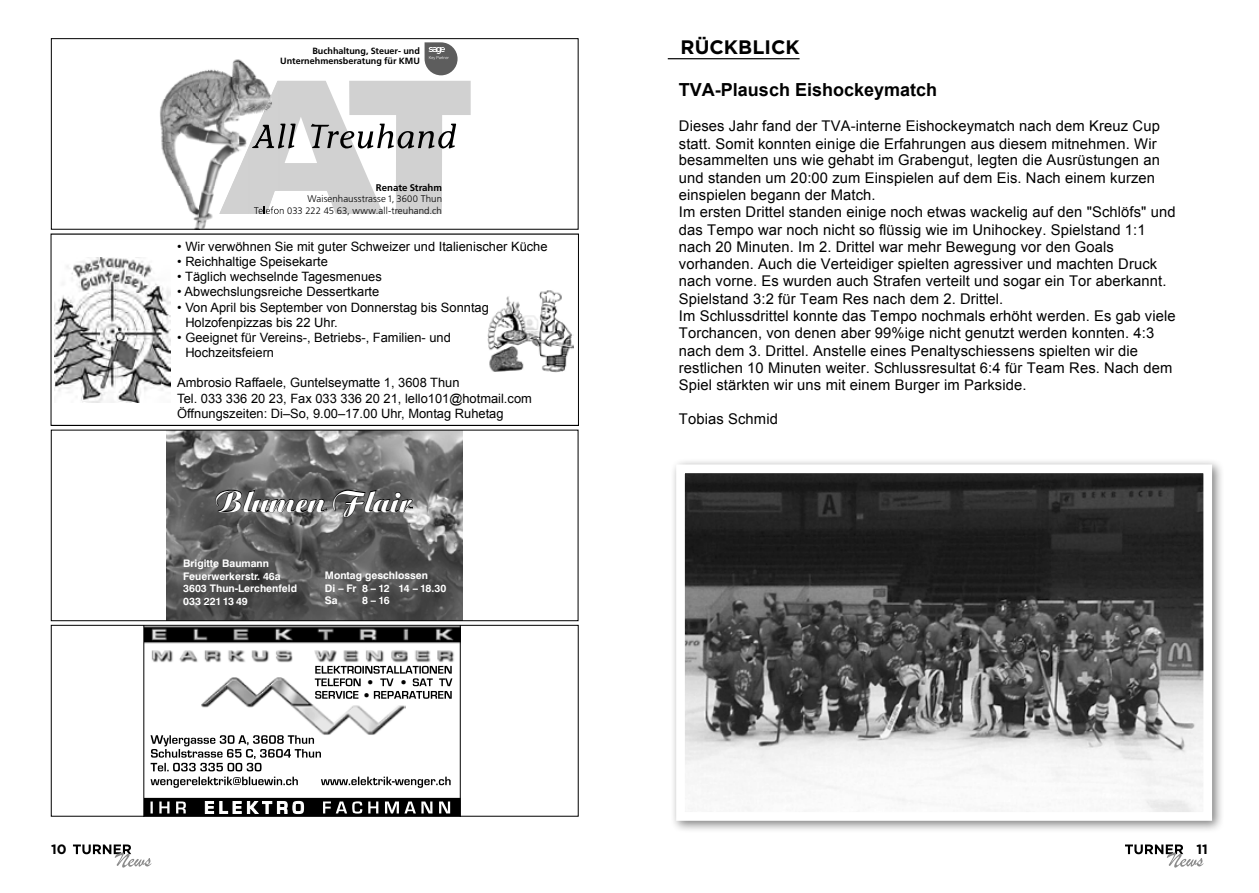
<style>
.page{position:relative;width:1259px;height:893px;background:#fff}
.page>*{position:absolute;margin:0;border:0;box-sizing:border-box;transform-origin:0 0}
.t1{font:30.15px "Ariane Extra Bold DB";color:#fff}
.t2{font:700 28.95px "Arial Rounded MT Bold";color:#000}
.t3{font:700 19.5px "Gotham";color:#000}
.t4{font:700 18px "Arial";color:#000}
.t5{font:14.7px/17.2px "Arial";letter-spacing:.01em;color:#000}
.t6{font:700 13.5px "Gotham";color:#000}
.t7{font:12.9px/15.1px "Arial";color:#000}
.t8{font:700 10.5px/12.5px "Swiss 721 BT";color:#fff}
.t9{font:300 9.75px/11.7px "Frutiger";letter-spacing:.01em;color:#000;text-align:right}
.t10{font:700 9px "Frutiger";color:#000}
.s1{font-weight:700}
.s2{font-size:9.45px}
</style>
<div class="page">
<svg style="left:73px;top:844px;width:78px;height:24px"></svg>
<svg style="left:1125px;top:844px;width:78px;height:24px"></svg>
<hr style="left:668px;top:58px;width:131px;height:1px;background:#000">
<div style="left:670px;top:458px;width:555px;height:376px;background:#000;opacity:.5"></div>
<img style="left:686px;top:474px;width:516px;height:337px">
<div style="left:676px;top:464px;width:536px;height:357px;border:9px solid #fff"></div>
<svg style="left:424px;top:42px;width:33px;height:33px"></svg>
<img style="left:164px;top:59px;width:115px;height:40px">
<img style="left:160px;top:99px;width:59px;height:44px">
<img style="left:161px;top:143px;width:58px;height:85px">
<svg style="left:219px;top:81px;width:252px;height:133px"></svg>
<div style="left:51px;top:38px;width:527px;height:192px;border:1px solid #000"></div>
<img style="left:167px;top:432px;width:295px;height:187px">
<svg style="left:212px;top:489px;width:202px;height:30px"></svg>
<div style="left:51px;top:430px;width:527px;height:191px;border:1px solid #000"></div>
<svg style="left:143px;top:627px;width:318px;height:187px"></svg>
<div style="left:51px;top:625px;width:527px;height:191px;border:1px solid #000"></div>
<svg style="left:82px;top:290px;width:492px;height:113px"></svg>
<img style="left:54px;top:257px;width:117px;height:145px">
<div style="left:51px;top:234px;width:528px;height:192px;border:1px solid #000"></div>
<p class="t10" style="left:312px;top:45px;width:109px">Buchhaltung, Steuer- und</p>
<h3 class="t3" style="left:680px;top:34px;width:121px">RÜCKBLICK</h3>
<p class="t10" style="left:280px;top:56px;width:141px">Unternehmensberatung für KMU</p>
<p class="t9" style="left:258px;top:181px;width:185px"><span class="s1">Renate Strahm<br></span>Waisenhausstrasse <span class="s2">1, 3600</span> Thun<br>elefon <span class="s2">033 222 45 63</span>, www.all-treuhand.ch</p>
<p class="t7" style="left:177px;top:239px;width:372px">• Wir verwöhnen Sie mit guter Schweizer und Italienischer Küche</p>
<p class="t7" style="left:177px;top:254px;width:152px">• Reichhaltige Speisekarte</p>
<p class="t7" style="left:177px;top:269px;width:206px">• Täglich wechselnde Tagesmenues</p>
<p class="t7" style="left:177px;top:284px;width:204px">• Abwechslungsreiche Dessertkarte</p>
<p class="t7" style="left:185px;top:300px;width:305px;text-indent:-8px">• Von April bis September von Donnerstag bis Sonntag<br>Holzofenpizzas bis 22 Uhr.</p>
<p class="t7" style="left:185px;top:330px;width:267px;text-indent:-8px">• Geeignet für Vereins-, Betriebs-, Familien- und<br>Hochzeitsfeiern</p>
<p class="t7" style="left:177px;top:375px;width:356px">Ambrosio Raffaele, Guntelseymatte 1, 3608 Thun<br>Tel. 033 336 20 23, Fax 033 336 20 21, lello101@hotmail.com<br>Öffnungszeiten: Di–So, 9.00–17.00 Uhr, Montag Ruhetag</p>
<h1 class="t1" style="left:217px;top:485px;width:197px">Blumen Flair</h1>
<p class="t8" style="left:183px;top:557px;width:115px">Brigitte Baumann<br>Feuerwerkerstr. 46a<br>3603 Thun-Lerchenfeld<br>033 22113 49</p>
<p class="t8" style="left:325px;top:569px;width:123px">Montag geschlossen<br>Di – Fr 8 – 12 14 – 18.30<br>Sa</p>
<p class="t8" style="left:362px;top:594px;width:29px">8 – 16</p>
<h2 class="t2" style="left:362px;top:655px;width:47px">.. .</h2>
<p class="t4" style="left:679px;top:78px;width:260px">TVA-Plausch Eishockeymatch</p>
<p class="t5" style="left:679px;top:118px;width:498px">Dieses Jahr fand der TVA-interne Eishockeymatch nach dem Kreuz Cup statt. Somit konnten einige die Erfahrungen aus diesem mitnehmen. Wir besammelten uns wie gehabt im Grabengut, legten die Ausrüstungen an und standen um 20:00 zum Einspielen auf dem Eis. Nach einem kurzen einspielen begann der Match.<br>Im ersten Drittel standen einige noch etwas wackelig auf den "Schlöfs" und das Tempo war noch nicht so flüssig wie im Unihockey. Spielstand 1:1 nach 20 Minuten. Im 2. Drittel war mehr Bewegung vor den Goals vorhanden. Auch die Verteidiger spielten agressiver und machten Druck nach vorne. Es wurden auch Strafen verteilt und sogar ein Tor aberkannt.<br>Spielstand 3:2 für Team Res nach dem 2. Drittel.<br>Im Schlussdrittel konnte das Tempo nochmals erhöht werden. Es gab viele Torchancen, von denen aber 99%ige nicht genutzt werden konnten. 4:3 nach dem 3. Drittel. Anstelle eines Penaltyschiessens spielten wir die restlichen 10 Minuten weiter. Schlussresultat 6:4 für Team Res. Nach dem Spiel stärkten wir uns mit einem Burger im Parkside.</p>
<p class="t5" style="left:679px;top:411px;width:101px">Tobias Schmid</p>
<p class="t6" style="left:51px;top:840px;width:17px">10</p>
<p class="t6" style="left:1196px;top:840px;width:13px">11</p>
</div>
